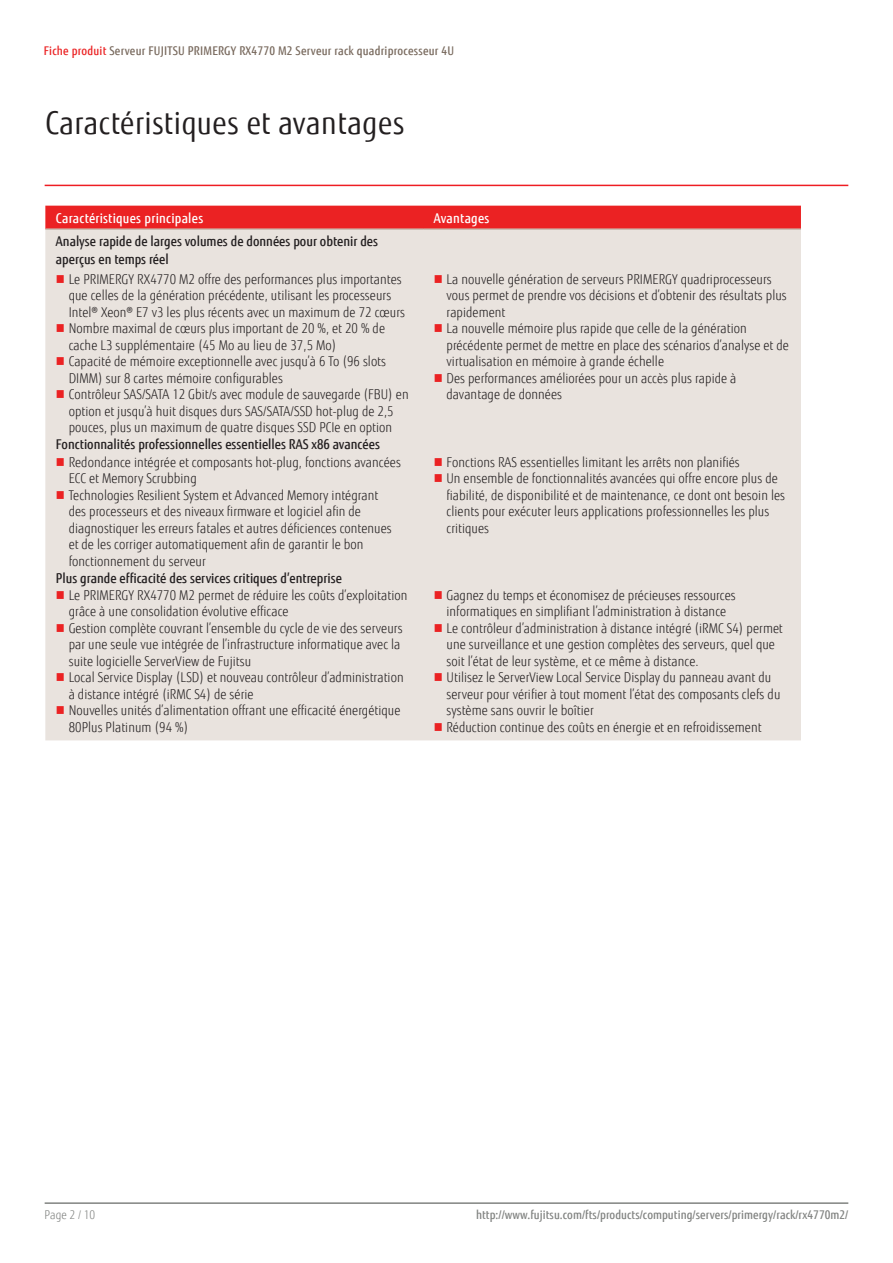
<style>
.page{position:relative;width:893px;height:1263px;background:#fff}
.page>*{position:absolute;margin:0;border:0;box-sizing:border-box;transform-origin:0 0}
.ComponentHeading{font:31.5px "Fujitsu Sans";letter-spacing:.02em;color:#231f20;scale:.9 1}
.t1{font:300 13.5px/16.5px "Fujitsu Sans";letter-spacing:.005em;color:#231f20;scale:.9 1}
.FeatureBenefitSubhea{font:500 13.5px/18px "Fujitsu Sans";color:#231f20;scale:.9 1}
.FeatureBenefitHeadin{font:500 13.5px "Fujitsu Sans";letter-spacing:.02em;color:#fff;scale:.9 1}
.RunningFooter_R{font:500 12px "Fujitsu Sans";letter-spacing:.005em;color:#818381;scale:.9 1}
.RunningHeader{font:500 12px "Fujitsu Sans";letter-spacing:.02em;color:#78695d;scale:.9 1}
.RunningFooter_L{font:300 12px "Fujitsu Sans";letter-spacing:.005em;color:#818381;scale:.9 1}
.s1{color:#eb2223}
</style>
<div class="page">
<hr style="left:45px;top:1202px;width:803px;height:2px;background:#818381">
<div style="left:45px;top:206px;width:756px;height:22px;background:#eb2223"></div>
<div style="left:45px;top:230px;width:756px;height:510px;background:#e9e3de"></div>
<hr style="left:45px;top:228px;width:378px;height:2px;background:#c9bcb1">
<hr style="left:423px;top:228px;width:378px;height:2px;background:#c9bcb1">
<hr style="left:45px;top:185px;width:803px;height:1px;background:#ee1d23">
<svg style="left:57px;top:275px;width:7px;height:8px"></svg>
<svg style="left:57px;top:324px;width:7px;height:8px"></svg>
<svg style="left:57px;top:357px;width:7px;height:8px"></svg>
<svg style="left:57px;top:390px;width:7px;height:8px"></svg>
<svg style="left:435px;top:275px;width:7px;height:8px"></svg>
<svg style="left:435px;top:324px;width:7px;height:8px"></svg>
<svg style="left:435px;top:374px;width:7px;height:8px"></svg>
<svg style="left:57px;top:458px;width:7px;height:8px"></svg>
<svg style="left:57px;top:491px;width:7px;height:8px"></svg>
<svg style="left:435px;top:458px;width:7px;height:8px"></svg>
<svg style="left:435px;top:474px;width:7px;height:8px"></svg>
<svg style="left:57px;top:591px;width:7px;height:8px"></svg>
<svg style="left:57px;top:624px;width:7px;height:8px"></svg>
<svg style="left:57px;top:673px;width:7px;height:8px"></svg>
<svg style="left:57px;top:706px;width:7px;height:8px"></svg>
<svg style="left:435px;top:591px;width:7px;height:8px"></svg>
<svg style="left:435px;top:624px;width:7px;height:8px"></svg>
<svg style="left:435px;top:673px;width:7px;height:8px"></svg>
<svg style="left:435px;top:723px;width:7px;height:8px"></svg>
<p class="RunningHeader" style="left:44px;top:43px;width:457px"><span class="s1">Fiche produit</span> Serveur FUJITSU PRIMERGY RX4770 M2 Serveur rack quadriprocesseur 4U</p>
<p class="ComponentHeading" style="left:45px;top:104px;width:400px">Caractéristiques et avantages</p>
<p class="FeatureBenefitHeadin" style="left:56px;top:210px;width:165px">Caractéristiques principales</p>
<p class="FeatureBenefitHeadin" style="left:434px;top:210px;width:63px">Avantages</p>
<p class="FeatureBenefitSubhea" style="left:56px;top:233px;width:359px">Analyse rapide de larges volumes de données pour obtenir des aperçus en temps réel</p>
<p class="t1" style="left:69px;top:271px;width:375px">Le PRIMERGY RX4770 M2 offre des performances plus importantes que celles de la génération précédente, utilisant les processeurs<br>Intel® Xeon® E7 v3 les plus récents avec un maximum de 72 cœurs</p>
<p class="t1" style="left:69px;top:320px;width:353px">Nombre maximal de cœurs plus important de 20 %, et 20 % de cache L3 supplémentaire (45 Mo au lieu de 37,5 Mo)</p>
<p class="t1" style="left:69px;top:353px;width:354px">Capacité de mémoire exceptionnelle avec jusqu’à 6 To (96 slots<br>DIMM) sur 8 cartes mémoire configurables</p>
<p class="t1" style="left:69px;top:386px;width:379px">Contrôleur SAS/SATA 12 Gbit/s avec module de sauvegarde (FBU) en option et jusqu’à huit disques durs SAS/SATA/SSD hot-plug de 2,5 pouces, plus un maximum de quatre disques SSD PCIe en option</p>
<p class="t1" style="left:447px;top:271px;width:380px">La nouvelle génération de serveurs PRIMERGY quadriprocesseurs vous permet de prendre vos décisions et d’obtenir des résultats plus rapidement</p>
<p class="t1" style="left:447px;top:320px;width:382px">La nouvelle mémoire plus rapide que celle de la génération précédente permet de mettre en place des scénarios d’analyse et de virtualisation en mémoire à grande échelle</p>
<p class="t1" style="left:447px;top:370px;width:324px">Des performances améliorées pour un accès plus rapide à davantage de données</p>
<p class="FeatureBenefitSubhea" style="left:56px;top:436px;width:361px">Fonctionnalités professionnelles essentielles RAS x86 avancées</p>
<p class="t1" style="left:69px;top:454px;width:371px">Redondance intégrée et composants hot-plug, fonctions avancées<br>ECC et Memory Scrubbing</p>
<p class="t1" style="left:69px;top:487px;width:360px">Technologies Resilient System et Advanced Memory intégrant des processeurs et des niveaux firmware et logiciel afin de diagnostiquer les erreurs fatales et autres déficiences contenues et de les corriger automatiquement afin de garantir le bon fonctionnement du serveur</p>
<p class="FeatureBenefitSubhea" style="left:56px;top:569px;width:319px">Plus grande efficacité des services critiques d’entreprise</p>
<p class="t1" style="left:69px;top:587px;width:378px">Le PRIMERGY RX4770 M2 permet de réduire les coûts d’exploitation grâce à une consolidation évolutive efficace</p>
<p class="t1" style="left:69px;top:620px;width:372px">Gestion complète couvrant l’ensemble du cycle de vie des serveurs par une seule vue intégrée de l’infrastructure informatique avec la suite logicielle ServerView de Fujitsu</p>
<p class="t1" style="left:69px;top:670px;width:374px">Local Service Display (LSD) et nouveau contrôleur d’administration à distance intégré (iRMC S4) de série</p>
<p class="t1" style="left:69px;top:703px;width:370px">Nouvelles unités d’alimentation offrant une efficacité énergétique<br>80Plus Platinum (94 %)</p>
<p class="t1" style="left:447px;top:454px;width:327px">Fonctions RAS essentielles limitant les arrêts non planifiés</p>
<p class="t1" style="left:447px;top:470px;width:378px">Un ensemble de fonctionnalités avancées qui offre encore plus de fiabilité, de disponibilité et de maintenance, ce dont ont besoin les clients pour exécuter leurs applications professionnelles les plus critiques</p>
<p class="t1" style="left:447px;top:587px;width:323px">Gagnez du temps et économisez de précieuses ressources informatiques en simplifiant l’administration à distance</p>
<p class="t1" style="left:447px;top:620px;width:375px">Le contrôleur d’administration à distance intégré (iRMC S4) permet une surveillance et une gestion complètes des serveurs, quel que soit l’état de leur système, et ce même à distance.</p>
<p class="t1" style="left:447px;top:670px;width:372px">Utilisez le ServerView Local Service Display du panneau avant du serveur pour vérifier à tout moment l’état des composants clefs du système sans ouvrir le boîtier</p>
<p class="t1" style="left:447px;top:719px;width:352px">Réduction continue des coûts en énergie et en refroidissement</p>
<p class="RunningFooter_L" style="left:45px;top:1208px;width:58px">Page 2 / 10</p>
<p class="RunningFooter_R" style="left:476px;top:1208px;width:415px">http://www.fujitsu.com/fts/products/computing/servers/primergy/rack/rx4770m2/</p>
</div>
